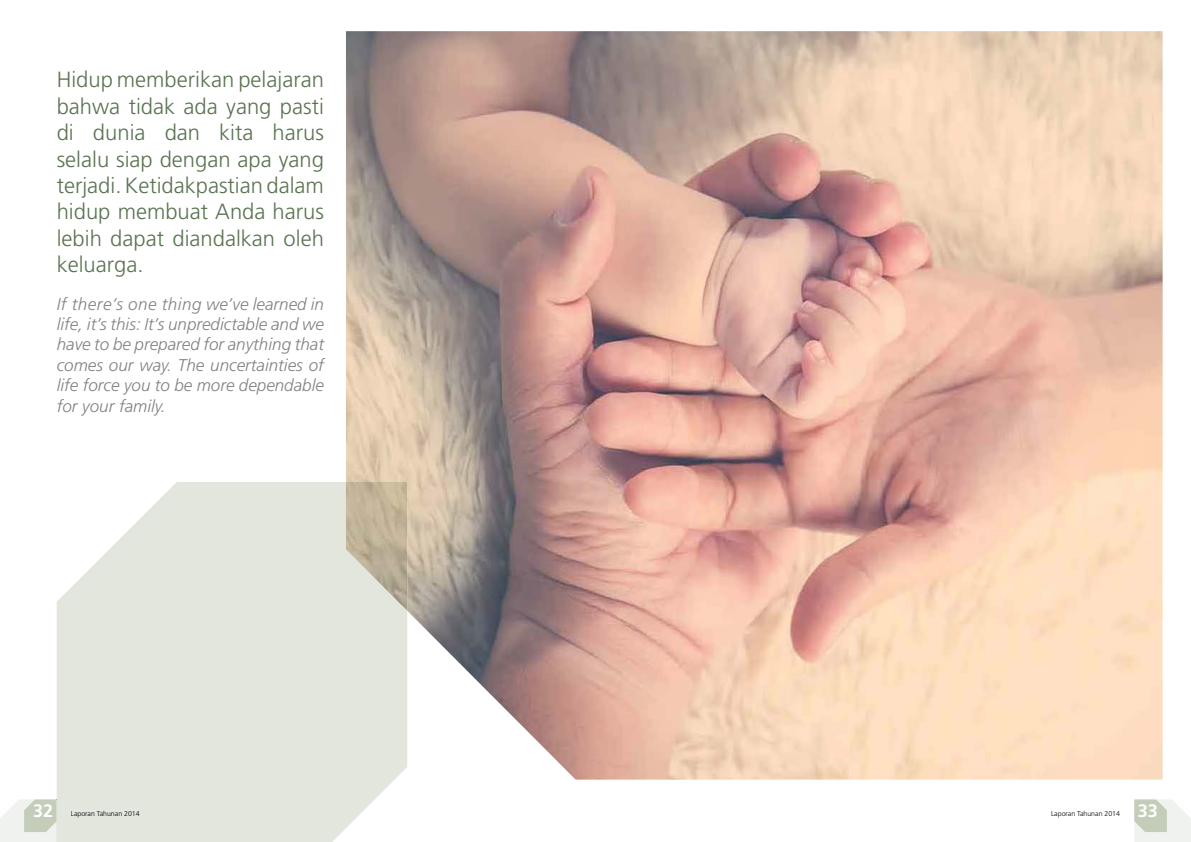
<style>
.page{position:relative;width:1191px;height:842px;background:#fff}
.page>*{position:absolute;margin:0;border:0;box-sizing:border-box;transform-origin:0 0}
.t1{font:300 22px/26.4px "Frutiger LT Std";color:#5b7352;text-align:justify}
.t2{font:700 18px "Frutiger LT Std";color:#fff}
.t3{font:italic 300 17px/20.4px "Frutiger LT Std";color:#808285;text-align:justify}
.t4{font:300 7px "Frutiger LT Std";color:#000}
</style>
<div class="page">
<svg style="left:0;top:799px;width:57px;height:43px;background:#dfe4da"></svg>
<svg style="left:1134px;top:799px;width:57px;height:43px;background:#dfe4da"></svg>
<img style="left:346px;top:31px;width:816px;height:749px">
<svg style="left:57px;top:482px;width:350px;height:360px;background:#e4e8df"></svg>
<div style="left:71px;top:811px;width:69px;height:6px;background:#e2e6dd"></div>
<img style="left:346px;top:482px;width:61px;height:129px">
<p class="t1" style="left:57px;top:67px;width:269px">Hidup memberikan pelajaran bahwa tidak ada yang pasti di dunia dan kita harus selalu siap dengan apa yang terjadi. Ketidakpastian dalam hidup membuat Anda harus lebih dapat diandalkan oleh keluarga.</p>
<p class="t3" style="left:57px;top:294px;width:269px">If there’s one thing we’ve learned in life, it’s this: It’s unpredictable and we have to be prepared for anything that comes our way. The uncertainties of life force you to be more dependable for your family.</p>
<p class="t2" style="left:33px;top:800px;width:22px">32</p>
<p class="t4" style="left:71px;top:810px;width:70px">Laporan Tahunan 2014</p>
<p class="t4" style="left:1051px;top:810px;width:70px">Laporan Tahunan 2014</p>
<p class="t2" style="left:1137px;top:800px;width:22px">33</p>
</div>
